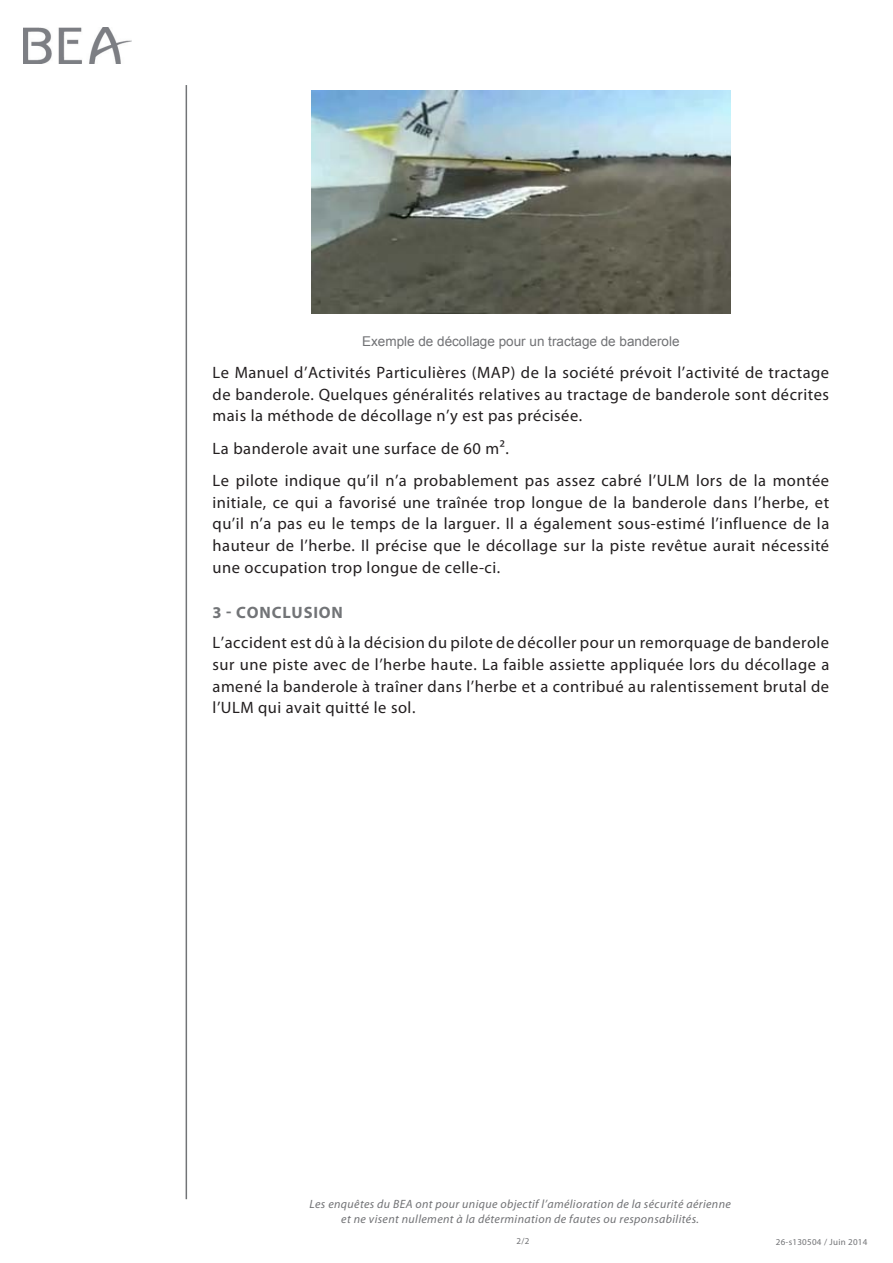
<style>
.page{position:relative;width:893px;height:1263px;background:#fff}
.page>*{position:absolute;margin:0;border:0;box-sizing:border-box;transform-origin:0 0}
.t1{font:16.5px/21.6px "Myriad Pro";letter-spacing:.03em;color:#231f20;text-align:justify}
.Titre_1{font:700 16.5px "Myriad Pro";letter-spacing:.05em;color:#727477}
.Légende{font:13.5px "Arial";color:#717275}
.t2{font:italic 12px/14.4px "Myriad Pro";letter-spacing:.03em;color:#717275;text-align:center}
.t3{font:9px "Myriad Pro";letter-spacing:.03em;color:#717275}
</style>
<div class="page">
<hr style="left:186px;top:85px;width:1px;height:1114px;background:#727477">
<img style="left:23px;top:28px;width:109px;height:36px">
<img style="left:311px;top:90px;width:419px;height:223px">
<p class="Légende" style="left:362px;top:332px;width:319px">Exemple de décollage pour un tractage de banderole</p>
<p class="t1" style="left:213px;top:362px;width:618px">Le Manuel d’Activités Particulières (MAP) de la société prévoit l’activité de tractage de banderole. Quelques généralités relatives au tractage de banderole sont décrites mais la méthode de décollage n’y est pas précisée.</p>
<p class="t1" style="left:213px;top:437px;width:298px">La banderole avait une surface de 60 m².</p>
<p class="t1" style="left:213px;top:470px;width:618px">Le pilote indique qu’il n’a probablement pas assez cabré l’ULM lors de la montée initiale, ce qui a favorisé une traînée trop longue de la banderole dans l’herbe, et qu’il n’a pas eu le temps de la larguer. Il a également sous-estimé l’influence de la hauteur de l’herbe. Il précise que le décollage sur la piste revêtue aurait nécessité une occupation trop longue de celle-ci.</p>
<p class="Titre_1" style="left:213px;top:602px;width:132px">3 - CONCLUSION</p>
<p class="t1" style="left:213px;top:632px;width:618px">L’accident est dû à la décision du pilote de décoller pour un remorquage de banderole sur une piste avec de l’herbe haute. La faible assiette appliquée lors du décollage a amené la banderole à traîner dans l’herbe et a contribué au ralentissement brutal de l’ULM qui avait quitté le sol.</p>
<p class="t2" style="left:309px;top:1197px;width:423px">Les enquêtes du BEA ont pour unique objectif l’amélioration de la sécurité aérienne et ne visent nullement à la détermination de fautes ou responsabilités.</p>
<p class="t3" style="left:517px;top:1236px;width:14px">2/2</p>
<p class="t3" style="left:776px;top:1236px;width:93px">26-s130504 / Juin 2014</p>
</div>
